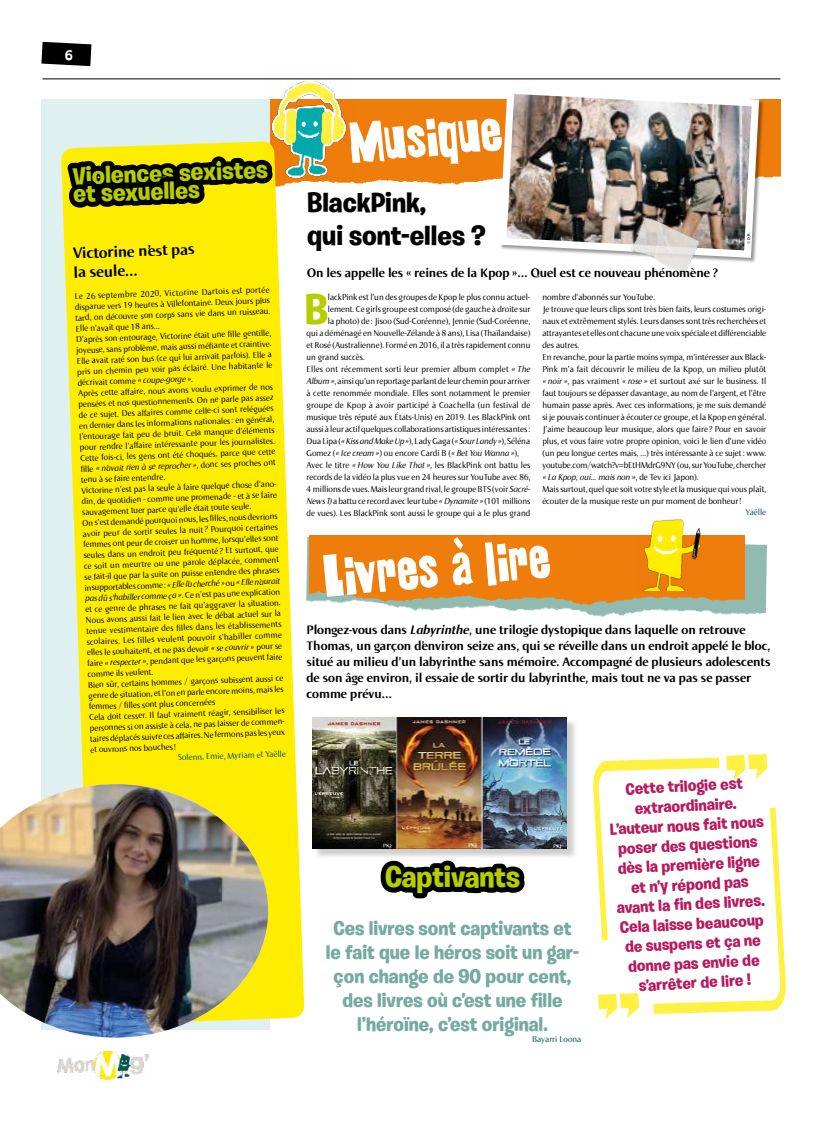
<style>
.page{position:relative;width:823px;height:1134px;background:#fff}
.page>*{position:absolute;margin:0;border:0;box-sizing:border-box;transform-origin:0 0}
.t1{font:700 48px "Grunge";color:#fff}
.t2{font:700 42.7px "Burbank Big";color:#b7cd00}
.t3{font:700 30px "Burbank Big";color:#b7cd00}
.t4{font:700 28px/33.6px "Burbank Big";color:#000}
.t5{font:700 25px/17.9px "Burbank Big";color:#b7cd00}
.t6{font:700 20px/24px "Burbank Big";color:#75ab9f;text-align:center}
.t7{font:700 16.4px/19.7px "Burbank Big";color:#b81a5d;text-align:center}
.t8{font:700 16px/19.2px "Norma";color:#000}
.t9{font:700 13px/16px "Norma";color:#000}
.t10{font:9px/10.8px "Norma";color:#000}
.t11{font:9px "Norma";color:#005754}
.t12{font:4px "Frutiger CE";color:#000}
.s1{font-style:italic}
.s2{font-family:"Norma";font-weight:700}
</style>
<div class="page">
<hr style="left:43px;top:78px;width:737px;height:1px;background:#000">
<img style="left:57px;top:1050px;width:92px;height:30px">
<div style="left:354px;top:99px;width:426px;height:85px;background:#ee7d0b"></div>
<svg style="left:61px;top:230px;width:243px;height:795px;background:#fdef34"></svg>
<img style="left:0;top:784px;width:268px;height:253px">
<img style="left:529px;top:94px;width:233px;height:168px">
<img style="left:625px;top:213px;width:78px;height:62px">
<img style="left:306px;top:537px;width:460px;height:80px">
<img style="left:309px;top:536px;width:435px;height:80px">
<img style="left:636px;top:519px;width:73px;height:72px">
<svg style="left:375px;top:78px;width:154px;height:821px"></svg>
<div style="left:313px;top:719px;width:264px;height:141px;background:#000;opacity:.2"></div>
<img style="left:312px;top:717px;width:253px;height:131px">
<svg style="left:726px;top:754px;width:40px;height:4px"></svg>
<svg style="left:605px;top:1014px;width:27px;height:5px"></svg>
<svg style="left:593px;top:758px;width:193px;height:256px"></svg>
<img style="left:277px;top:78px;width:77px;height:109px">
<svg style="left:41px;top:41px;width:236px;height:534px;background:#e7de43"></svg>
<h3 class="t5" style="left:72px;top:167px;width:196px;rotate:-2deg">Violences sexistes et sexuelles</h3>
<h3 class="t8" style="left:73px;top:244px;width:123px;rotate:-2deg">Victorine n’est pas la seule…</h3>
<p class="t10" style="left:74px;top:291px;width:199px;rotate:-2deg">Le 26 septembre 2020, Victorine Dartois est portée disparue vers 19 heures à Villefontaine. Deux jours plus tard, on découvre son corps sans vie dans un ruisseau.<br>Elle n’avait que 18 ans…<br>D’après son entourage, Victorine était une fi lle gentille, joyeuse, sans problème, mais aussi méfi ante et craintive.<br>Elle avait raté son bus (ce qui lui arrivait parfois). Elle a pris un chemin peu voir pas éclairé. Une habitante le décrivait comme <span class="s1">« coupe-gorge »</span>.<br>Après cette affaire, nous avons voulu exprimer de nos pensées et nos questionnements. On ne parle pas assez de ce sujet. Des affaires comme celle-ci sont reléguées en dernier dans les informations nationales: en général, l’entourage fait peu de bruit. Cela manque d’éléments pour rendre l’affaire intéressante pour les journalistes.<br>Cette fois-ci, les gens ont été choqués, parce que cette fi lle <span class="s1">« n’avait rien à se reprocher »</span>, donc ses proches ont tenu à se faire entendre.<br>Victorine n’est pas la seule à faire quelque chose d’ano&shy;din, de quotidien - comme une promenade - et à se faire sauvagement tuer parce qu’elle était toute seule.<br>On s’est demandé pourquoi nous, les fi lles, nous devrions avoir peur de sortir seules la nuit? Pourquoi certaines femmes ont peur de croiser un homme, lorsqu’elles sont seules dans un endroit peu fréquenté ? Et surtout, que ce soit un meurtre ou une parole déplacée, comment se fait-il que par la suite on puisse entendre des phrases insupportables comme: <span class="s1">« Elle l’a cherché »</span> ou <span class="s1">« Elle n’aurait pas dû s’habiller comme ça »</span>. Ce n’est pas une explication et ce genre de phrases ne fait qu’aggraver la situation.<br>Nous avons aussi fait le lien avec le débat actuel sur la tenue vestimentaire des fi lles dans les établissements scolaires. Les filles veulent pouvoir s’habiller comme elles le souhaitent, et ne pas devoir <span class="s1">« se couvrir »</span> pour se faire <span class="s1">« respecter »</span>, pendant que les garçons peuvent faire comme ils veulent.<br>Bien sûr, certains hommes / garçons subissent aussi ce genre de situation, et l’on en parle encore moins, mais les femmes / fi lles sont plus concernées<br>Cela doit cesser. Il faut vraiment réagir, sensibiliser les personnes si on assiste à cela, ne pas laisser de commen&shy;taires déplacés suivre ces affaires. Ne fermons pas les yeux et ouvrons nos bouches!</p>
<p class="t11" style="left:178px;top:752px;width:109px;rotate:-2deg">Solenn, Emie, Myriam et Yaëlle</p>
<h1 class="t1" style="left:346px;top:108px;width:154px;rotate:-5deg">Musique</h1>
<h3 class="t4" style="left:307px;top:185px;width:180px">BlackPink,<br>qui sont-elles ?</h3>
<h3 class="t9" style="left:307px;top:265px;width:412px">On les appelle les « reines de la Kpop »… Quel est ce nouveau phénomène ?</h3>
<p class="t12" style="left:745px;top:244px;width:13px;rotate:-90deg"><span class="s2">©</span> D.R.</p>
<p class="t10" style="left:542px;top:291px;width:225px;line-height:12px">nombre d’abonnés sur YouTube.<br>Je trouve que leurs clips sont très bien faits, leurs costumes origi&shy;naux et extrêmement stylés. Leurs danses sont très recherchées et attrayantes et elles ont chacune une voix spéciale et différenciable des autres.<br>En revanche, pour la partie moins sympa, m’intéresser aux Black-Pink m’a fait découvrir le milieu de la Kpop, un milieu plutôt <span class="s1">« noir »</span>, pas vraiment <span class="s1">« rose »</span> et surtout axé sur le business. Il faut toujours se dépasser davantage, au nom de l’argent, et l’être humain passe après. Avec ces informations, je me suis demandé si je pouvais continuer à écouter ce groupe, et la Kpop en général.<br>J’aime beaucoup leur musique, alors que faire ? Pour en savoir plus, et vous faire votre propre opinion, voici le lien d’une vidéo (un peu longue certes mais, …) très intéressante à ce sujet: www. youtube.com/watch?v=bEtHMdrG9NY (ou, sur YouTube, chercher <span class="s1">« La Kpop, oui… mais non »</span>, de Tev ici Japon).<br>Mais surtout, quel que soit votre style et la musique qui vous plaît, écouter de la musique reste un pur moment de bonheur!</p>
<p class="t11" style="left:745px;top:507px;width:22px">Yaëlle</p>
<h1 class="t1" style="left:320px;top:542px;width:229px;rotate:-5deg">Livres à lire</h1>
<h2 class="t2" style="left:305px;top:283px;width:24px">B</h2>
<p class="t10" style="left:328px;top:292px;width:204px">lackPink est l’un des groupes de Kpop le plus connu actuel-</p>
<p class="t10" style="left:328px;top:304px;width:204px">lement. Ce girls groupe est composé (de gauche à droite sur</p>
<p class="t10" style="left:328px;top:316px;width:204px">la photo) de : Jisoo (Sud-Coréenne), Jennie (Sud-Coréenne,</p>
<p class="t10" style="left:306px;top:328px;width:225px">qui a déménagé en Nouvelle-Zélande à 8 ans), Lisa (Thaïlandaise)</p>
<p class="t10" style="left:306px;top:340px;width:225px">et Rosé (Australienne). Formé en 2016, il a très rapidement connu</p>
<p class="t10" style="left:306px;top:352px;width:60px">un grand succès.</p>
<p class="t10" style="left:306px;top:364px;width:225px">Elles ont récemment sorti leur premier album complet <span class="s1">« The</span></p>
<p class="t10" style="left:306px;top:376px;width:225px"><span class="s1">Album »</span>, ainsi qu’un reportage parlant de leur chemin pour arriver</p>
<p class="t10" style="left:306px;top:388px;width:225px">à cette renommée mondiale. Elles sont notamment le premier</p>
<p class="t10" style="left:306px;top:400px;width:225px">groupe de Kpop à avoir participé à Coachella (un festival de</p>
<p class="t10" style="left:306px;top:412px;width:225px">musique très réputé aux États-Unis) en 2019. Les BlackPink ont</p>
<p class="t10" style="left:306px;top:424px;width:225px">aussi à leur actif quelques collaborations artistiques intéressantes:</p>
<p class="t10" style="left:306px;top:436px;width:225px">Dua Lipa (<span class="s1">«Kiss and Make Up »</span>), Lady Gaga (<span class="s1">« Sour Landy »</span>), Séléna</p>
<p class="t10" style="left:306px;top:448px;width:214px">Gomez (<span class="s1">« Ice cream »</span>) ou encore Cardi B (<span class="s1">« Bet You Wanna »</span>),</p>
<p class="t10" style="left:306px;top:460px;width:225px">Avec le titre <span class="s1">« How You Like That »</span>, les BlackPink ont battu les</p>
<p class="t10" style="left:306px;top:472px;width:225px">records de la vidéo la plus vue en 24 heures sur YouTube avec 86,</p>
<p class="t10" style="left:306px;top:484px;width:225px">4 millions de vues. Mais leur grand rival, le groupe BTS (voir <span class="s1">Sacré-</span></p>
<p class="t10" style="left:306px;top:496px;width:225px"><span class="s1">News 1)</span> a battu ce record avec leur tube <span class="s1">« Dynamite »</span> (101 millions</p>
<p class="t10" style="left:306px;top:508px;width:225px">de vues). Les BlackPink sont aussi le groupe qui a le plus grand</p>
<p class="t9" style="left:306px;top:621px;width:465px">Plongez-vous dans <span class="s1">Labyrinthe</span>, une trilogie dystopique dans laquelle on retrouve Thomas, un garçon d’environ seize ans, qui se réveille dans un endroit appelé le bloc, situé au milieu d’un labyrinthe sans mémoire. Accompagné de plusieurs adolescents de son âge environ, il essaie de sortir du labyrinthe, mais tout ne va pas se passer comme prévu…</p>
<h3 class="t3" style="left:385px;top:859px;width:136px">Captivants</h3>
<h3 class="t6" style="left:326px;top:916px;width:254px">Ces livres sont captivants et le fait que le héros soit un gar&shy;çon change de 90 pour cent, des livres où c’est une fille l’héroïne, c’est original.</h3>
<p class="t11" style="left:532px;top:1034px;width:51px">Bayarri Loona</p>
<h3 class="t7" style="left:606px;top:780px;width:155px;rotate:-3deg">Cette trilogie est extraordinaire.<br>L’auteur nous fait nous poser des questions dès la première ligne et n’y répond pas avant la fi n des livres.<br>Cela laisse beaucoup de suspens et ça ne donne pas envie de s’arrêter de lire !</h3>
</div>
